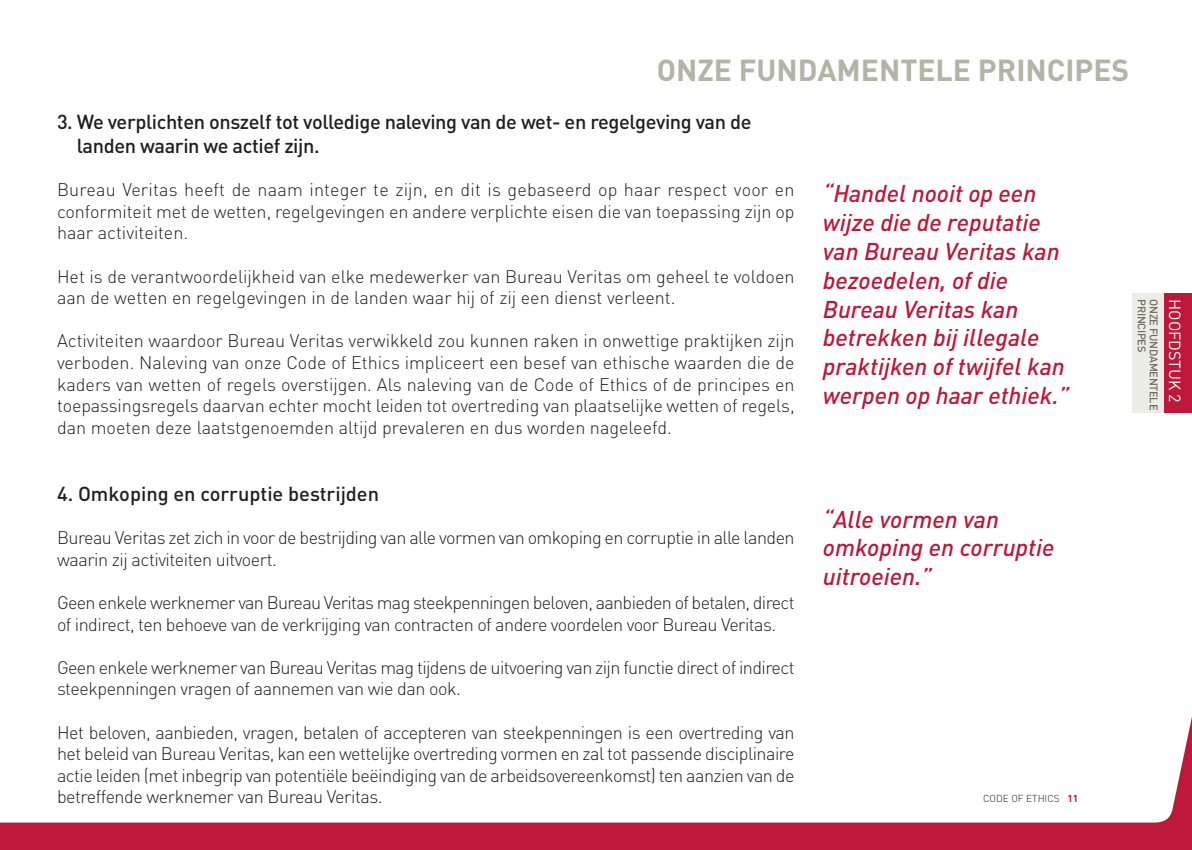
<style>
.page{position:relative;width:1192px;height:850px;background:#fff}
.page>*{position:absolute;margin:0;border:0;box-sizing:border-box;transform-origin:0 0}
.t1{font:700 30px "DIN";color:#b3b3a6}
.t2{font:italic 500 24px/28.8px "DIN";color:#bd1839}
.t3{font:500 20px/24px "DIN";letter-spacing:-.02em;color:#231f20}
.t4{font:500 20px "DIN";color:#231f20}
.t5{font:300 18px/21.6px "DIN";letter-spacing:-.03em;color:#231f20;text-align:justify}
.t6{font:300 18px/21.6px "DIN";color:#231f20}
.t7{font:16px "DIN";color:#fff}
.t8{font:500 11px "DIN";letter-spacing:-.025em;color:#6d6c5d}
.t9{font:300 10px "DIN";color:#231f20}
.s1{font-weight:700;color:#bd1839}
</style>
<div class="page">
<svg style="left:0;top:721px;width:1191px;height:129px"></svg>
<div style="left:1163px;top:293px;width:28px;height:119px;background:#bd1839"></div>
<div style="left:1131px;top:293px;width:32px;height:119px;background:#edede8"></div>
<h1 class="t1" style="left:656px;top:60px;width:474px">ONZE FUNDAMENTELE PRINCIPES</h1>
<p class="t3" style="left:77px;top:112px;width:676px;text-indent:-20px">3. We verplichten onszelf tot volledige naleving van de wet- en regelgeving van de landen waarin we actief zijn.</p>
<p class="t5" style="left:57px;top:181px;width:739px">Bureau Veritas heeft de naam integer te zijn, en dit is gebaseerd op haar respect voor en conformiteit met de wetten, regelgevingen en andere verplichte eisen die van toepassing zijn op haar activiteiten.</p>
<p class="t6" style="left:57px;top:267px;width:739px">Het is de verantwoordelijkheid van elke medewerker van Bureau Veritas om geheel te voldoen aan de wetten en regelgevingen in de landen waar hij of zij een dienst verleent.</p>
<p class="t5" style="left:57px;top:332px;width:739px">Activiteiten waardoor Bureau Veritas verwikkeld zou kunnen raken in onwettige praktijken zijn verboden. Naleving van onze Code of Ethics impliceert een besef van ethische waarden die de kaders van wetten of regels overstijgen. Als naleving van de Code of Ethics of de principes en toepassingsregels daarvan echter mocht leiden tot overtreding van plaatselijke wetten of regels, dan moeten deze laatstgenoemden altijd prevaleren en dus worden nageleefd.</p>
<h2 class="t2" style="left:822px;top:182px;width:248px">“Handel nooit op een wijze die de reputatie van Bureau Veritas kan bezoedelen, of die<br>Bureau Veritas kan betrekken bij illegale praktijken of twijfel kan werpen op haar ethiek.”</h2>
<p class="t8" style="left:1145px;top:299px;width:55px;rotate:90deg">PRINCIPES</p>
<p class="t8" style="left:1157px;top:299px;width:113px;rotate:90deg">ONZE FUNDAMENTELE</p>
<p class="t7" style="left:1180px;top:299px;width:105px;rotate:90deg">HOOFDSTUK 2</p>
<p class="t4" style="left:57px;top:487px;width:323px">4. Omkoping en corruptie bestrijden</p>
<p class="t5" style="left:57px;top:529px;width:739px">Bureau Veritas zet zich in voor de bestrijding van alle vormen van omkoping en corruptie in alle landen waarin zij activiteiten uitvoert.</p>
<p class="t5" style="left:57px;top:594px;width:739px">Geen enkele werknemer van Bureau Veritas mag steekpenningen beloven, aanbieden of betalen, direct of indirect, ten behoeve van de verkrijging van contracten of andere voordelen voor Bureau Veritas.</p>
<p class="t5" style="left:57px;top:659px;width:739px">Geen enkele werknemer van Bureau Veritas mag tijdens de uitvoering van zijn functie direct of indirect steekpenningen vragen of aannemen van wie dan ook.</p>
<p class="t5" style="left:57px;top:723px;width:739px">Het beloven, aanbieden, vragen, betalen of accepteren van steekpenningen is een overtreding van het beleid van Bureau Veritas, kan een wettelijke overtreding vormen en zal tot passende disciplinaire actie leiden (met inbegrip van potentiële beëindiging van de arbeidsovereenkomst) ten aanzien van de betreffende werknemer van Bureau Veritas.</p>
<h2 class="t2" style="left:822px;top:507px;width:233px">“Alle vormen van omkoping en corruptie uitroeien.”</h2>
<p class="t9" style="left:983px;top:795px;width:96px">CODE OF ETHICS <span class="s1">11</span></p>
</div>
